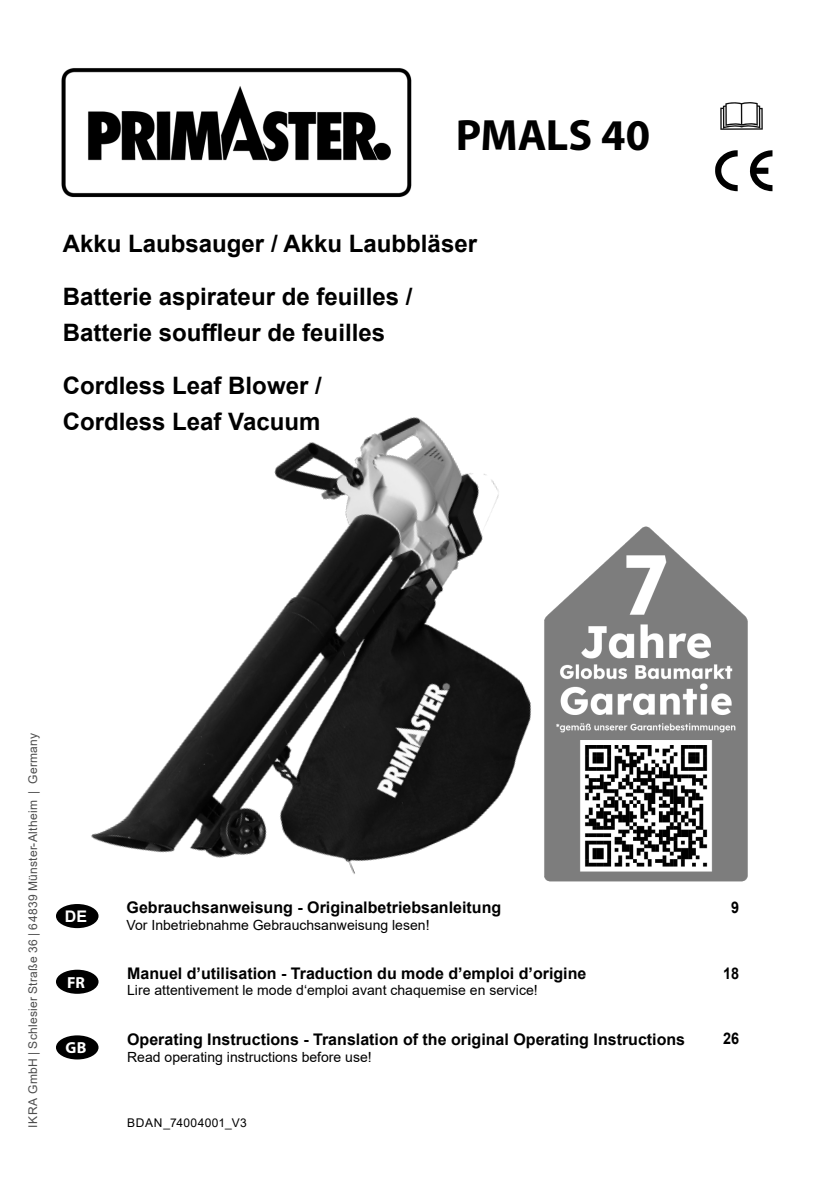
<style>
.page{position:relative;width:840px;height:1191px;background:#fff}
.page>*{position:absolute;margin:0;border:0;box-sizing:border-box;transform-origin:0 0}
.t1{font:700 44px "Myriad Pro";color:#000}
.t2{font:700 24px/36px "Arial";color:#000}
.t3{font:700 16px "Arial";color:#000}
.t4{font:700 16px "Arial";color:#000;scale:.9 1}
.t5{font:700 16px "Myriad Pro";color:#fff}
.t6{font:700 16px "Arial";color:#fff}
.t7{font:14px "Arial";color:#000}
.t8{font:12px "Arial";letter-spacing:.025em;color:#4d4d4d}
.t9{font:12px "Arial";letter-spacing:.035em;color:#000}
</style>
<div class="page">
<img style="left:629px;top:526px;width:119px;height:356px">
<svg style="left:749px;top:150px;width:23px;height:41px"></svg>
<svg style="left:715px;top:150px;width:22px;height:41px"></svg>
<svg style="left:720px;top:102px;width:42px;height:28px"></svg>
<img style="left:61px;top:68px;width:351px;height:130px">
<img style="left:56px;top:417px;width:573px;height:557px">
<div style="left:56px;top:904px;width:42px;height:24px;background:#000;border-radius:50%"></div>
<div style="left:56px;top:969px;width:42px;height:24px;background:#000;border-radius:50%"></div>
<div style="left:56px;top:1035px;width:42px;height:24px;background:#000;border-radius:50%"></div>
<h1 class="t1" style="left:455px;top:106px;width:196px">PMALS 40</h1>
<h2 class="t2" style="left:63px;top:226px;width:415px">Akku Laubsauger / Akku Laubbläser</h2>
<h2 class="t2" style="left:63px;top:279px;width:351px">Batterie aspirateur de feuilles /<br>Batterie souffleur de feuilles</h2>
<h2 class="t2" style="left:63px;top:368px;width:260px">Cordless Leaf Blower /<br>Cordless Leaf Vacuum</h2>
<p class="t8" style="left:25px;top:1128px;width:397px;rotate:-90deg">IKRA GmbH | Schlesier Straße 36 | 64839 Münster-Altheim | Germany</p>
<p class="t6" style="left:65px;top:905px;width:24px">DE</p>
<p class="t3" style="left:126px;top:896px;width:376px">Gebrauchsanweisung - Originalbetriebsanleitung</p>
<p class="t7" style="left:126px;top:915px;width:304px">Vor Inbetriebnahme Gebrauchsanweisung lesen!</p>
<p class="t5" style="left:67px;top:972px;width:19px">FR</p>
<p class="t3" style="left:127px;top:961px;width:460px">Manuel d’utilisation - Traduction du mode d’emploi d’origine</p>
<p class="t7" style="left:127px;top:980px;width:412px">Lire attentivement le mode d‘emploi avant chaquemise en service!</p>
<p class="t5" style="left:65px;top:1037px;width:22px">GB</p>
<p class="t3" style="left:127px;top:1028px;width:559px">Operating Instructions - Translation of the original Operating Instructions</p>
<p class="t7" style="left:127px;top:1047px;width:246px">Read operating instructions before use!</p>
<p class="t9" style="left:127px;top:1114px;width:121px">BDAN_74004001_V3</p>
<p class="t4" style="left:730px;top:896px;width:10px">9</p>
<p class="t4" style="left:722px;top:961px;width:19px">18</p>
<p class="t4" style="left:722px;top:1027px;width:19px">26</p>
</div>
